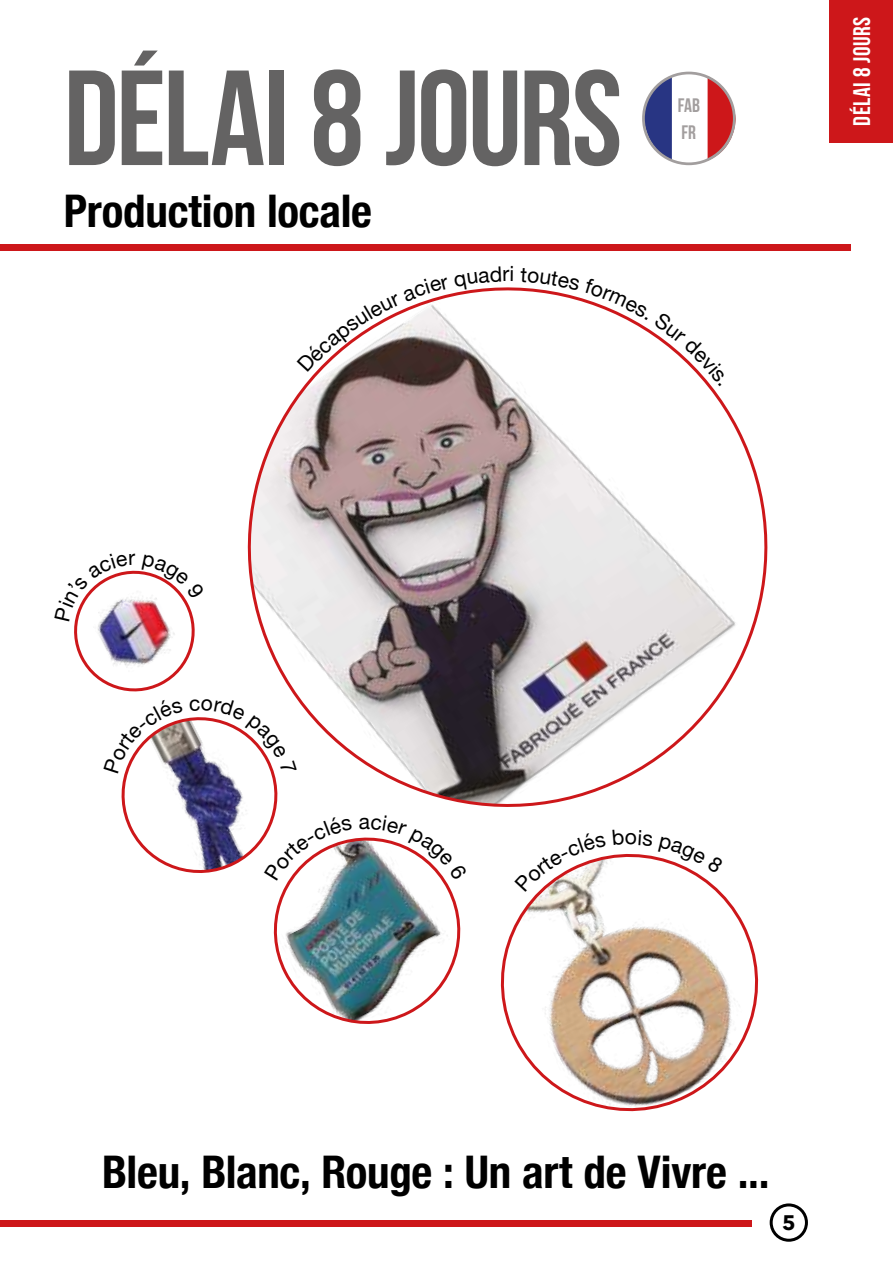
<style>
.page{position:relative;width:893px;height:1263px;background:#fff}
.page>*{position:absolute;margin:0;border:0;box-sizing:border-box;transform-origin:0 0}
.t1{font:135px "Bebas Neue";letter-spacing:-.02em;color:#646363}
.t2{font:700 condensed 45px "Helvetica Neue";letter-spacing:-.005em;color:#000}
.t3{font:24px "Bebas Neue";letter-spacing:.025em;color:#fff}
.t4{font:700 21px "Avenir Next";color:#000}
.t5{font:19.5px/27px "Bebas Neue";color:#a29e9e}
</style>
<div class="page">
<div style="left:829px;top:0;width:64px;height:142px;background:#cd171a"></div>
<div style="left:770px;top:1203px;width:38px;height:39px;border:3px solid #000;border-radius:50%"></div>
<svg style="left:500px;top:855px;width:259px;height:257px"></svg>
<svg style="left:247px;top:287px;width:521px;height:520px"></svg>
<svg style="left:643px;top:76px;width:29px;height:85px"></svg>
<svg style="left:708px;top:76px;width:28px;height:85px"></svg>
<div style="left:642px;top:72px;width:94px;height:93px;border:3px solid #a29e9e;border-radius:50%"></div>
<div style="left:0;top:244px;width:850px;height:6px;background:#cd171a"></div>
<div style="left:0;top:1220px;width:752px;height:7px;background:#cd171a"></div>
<img style="left:74px;top:553px;width:398px;height:471px">
<svg style="left:297px;top:287px;width:216px;height:85px"></svg>
<svg style="left:520px;top:287px;width:205px;height:99px"></svg>
<svg style="left:515px;top:855px;width:91px;height:36px"></svg>
<svg style="left:613px;top:854px;width:111px;height:20px"></svg>
<h1 class="t1" style="left:64px;top:44px;width:560px">DÉLAI 8 JOURS</h1>
<p class="t2" style="left:64px;top:174px;width:310px">Production locale</p>
<p class="t5" style="left:678px;top:92px;width:24px">FAB<br>FR</p>
<p class="t3" style="left:849px;top:126px;width:111px;rotate:-90deg">Délai 8 jours</p>
<p class="t2" style="left:102px;top:1134px;width:669px">Bleu, Blanc, Rouge : Un art de Vivre ...</p>
<p class="t4" style="left:782px;top:1204px;width:15px">5</p>
</div>
